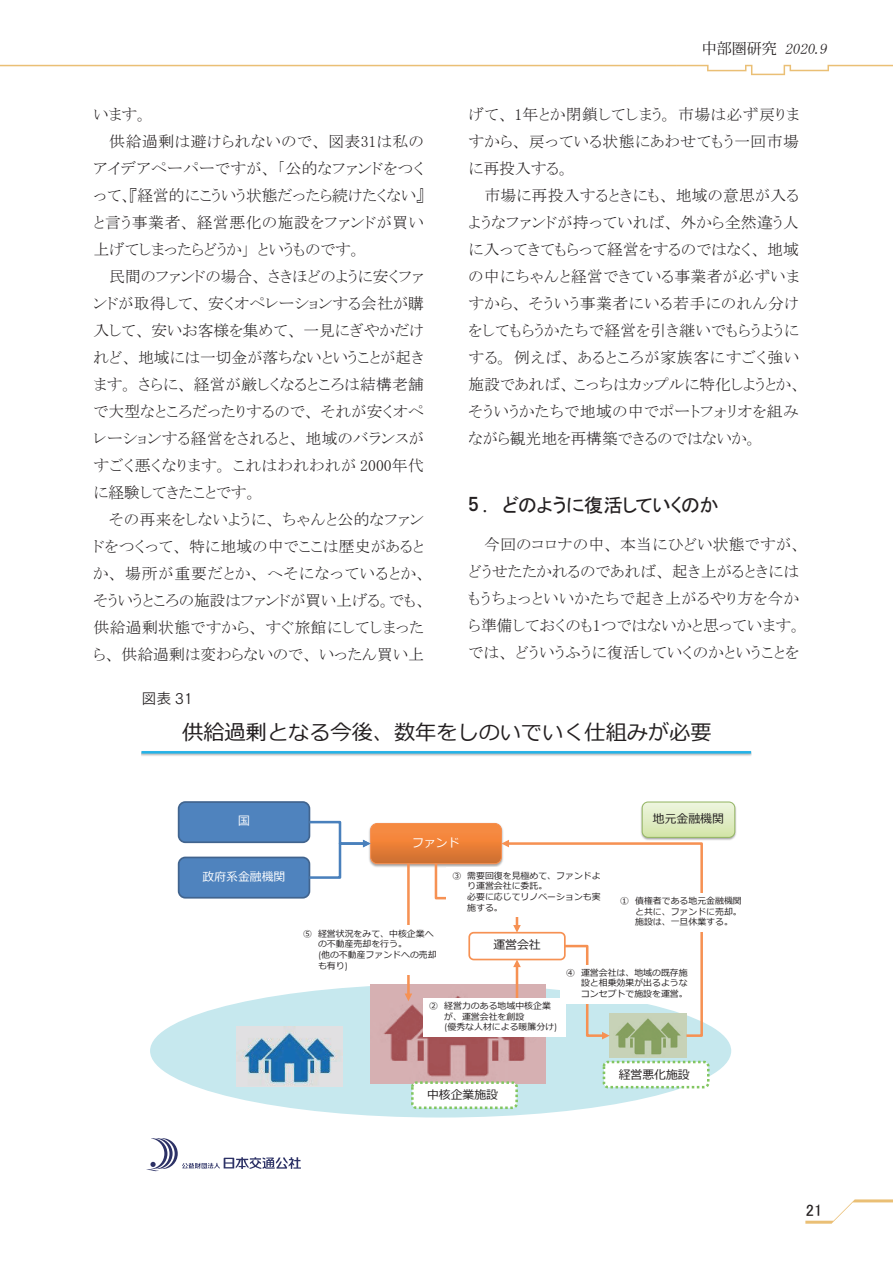
<style>
.page{position:relative;width:893px;height:1263px;background:#fff}
.page>*{position:absolute;margin:0;border:0;box-sizing:border-box;transform-origin:0 0}
.t1{font:21.15px "Meiryo";color:#231f20}
.t2{font:19.5px "MS P Gothic";letter-spacing:-.03em;color:#231f20}
.t3{font:16.5px "MS P Gothic";color:#231f20}
.t4{font:15.75px/27px "MS P Mincho";letter-spacing:.02em;color:#231f20}
.t5{font:15.75px "MS P Mincho";color:#231f20}
.t6{font:15.75px "MS P Mincho";letter-spacing:.04em;color:#231f20}
.t7{font:15.75px "MS P Mincho";letter-spacing:.06em;color:#231f20}
.t8{font:italic 15px "MS Mincho";color:#231f20}
.t9{font:15px "Tsuku Go Pro R";color:#231f20}
.t10{font:11.85px "Meiryo";color:#fff}
.t11{font:11.85px "Meiryo UI";color:#231f20}
.t12{font:11.85px "Meiryo";color:#231f20}
.t13{font:8.85px/10.6px "Meiryo";color:#231f20}
.s1{font-family:"Koz Min Pro";font-style:normal}
.s2{font-family:"Iwa G News Pro Db";font-size:18px}
.s3{font-family:"Maru Fo Pro"}
.s4{font-family:"Century Gothic"}
</style>
<div class="page">
<svg style="left:146px;top:1138px;width:155px;height:33px"></svg>
<img style="left:141px;top:753px;width:610px;height:3px">
<hr style="left:141px;top:751px;width:610px;height:2px;background:#23b2e7">
<div style="left:178px;top:801px;width:132px;height:42px;background:#4f83be;border:2px solid #41648e;border-radius:7px"></div>
<div style="left:179px;top:857px;width:130px;height:41px;background:#4f83be;border-radius:7px"></div>
<div style="left:178px;top:857px;width:132px;height:41px;border:2px solid #41648e;border-radius:7px"></div>
<div style="left:150px;top:984px;width:581px;height:133px;background:#c6e8ee;border-radius:50%"></div>
<img style="left:371px;top:1039px;width:174px;height:44px">
<img style="left:236px;top:1026px;width:106px;height:60px">
<img style="left:610px;top:1039px;width:76px;height:18px">
<div style="left:603px;top:1061px;width:106px;height:27px;background:#fff;border:3px dashed #83c661;border-radius:4px"></div>
<div style="left:411px;top:1081px;width:107px;height:28px;background:#fff;border:3px dashed #83c661;border-radius:4px"></div>
<img style="left:646px;top:801px;width:90px;height:35px">
<svg style="left:307px;top:802px;width:428px;height:237px"></svg>
<div style="left:642px;top:802px;width:93px;height:36px;border:1px solid #93b561;border-radius:6px"></div>
<hr style="left:0;top:65px;width:676px;height:1px;background:#eabf75">
<svg style="left:676px;top:65px;width:217px;height:10px"></svg>
<svg style="left:805px;top:1199px;width:88px;height:25px"></svg>
<p class="t4" style="left:94px;top:101px;width:56px">います。</p>
<p class="t6" style="left:109px;top:133px;width:316px">供給過剰は避けられないので、図表31は私の</p>
<p class="t4" style="left:94px;top:155px;width:332px">アイデアペーパーですが、「公的なファンドをつく</p>
<p class="t5" style="left:94px;top:187px;width:332px">って、『経営的にこういう状態だったら続けたくない』</p>
<p class="t6" style="left:94px;top:214px;width:332px">と言う事業者、経営悪化の施設をファンドが買い</p>
<p class="t5" style="left:94px;top:241px;width:269px">上げてしまったらどうか」というものです。</p>
<p class="t5" style="left:109px;top:268px;width:316px">民間のファンドの場合、さきほどのように安くファ</p>
<p class="t4" style="left:94px;top:290px;width:332px">ンドが取得して、安くオペレーションする会社が購</p>
<p class="t5" style="left:94px;top:322px;width:332px">入して、安いお客様を集めて、一見にぎやかだけ</p>
<p class="t5" style="left:94px;top:349px;width:332px">れど、地域には一切金が落ちないということが起き</p>
<p class="t4" style="left:94px;top:371px;width:332px">ます。さらに、経営が厳しくなるところは結構老舗</p>
<p class="t4" style="left:94px;top:398px;width:332px">で大型なところだったりするので、それが安くオペ</p>
<p class="t4" style="left:94px;top:425px;width:332px">レーションする経営をされると、地域のバランスが</p>
<p class="t6" style="left:94px;top:457px;width:332px">すごく悪くなります。これはわれわれが 2000年代</p>
<p class="t5" style="left:94px;top:484px;width:165px">に経験してきたことです。</p>
<p class="t4" style="left:109px;top:506px;width:316px">その再来をしないように、ちゃんと公的なファン</p>
<p class="t4" style="left:94px;top:533px;width:332px">ドをつくって、特に地域の中でここは歴史があると</p>
<p class="t7" style="left:94px;top:565px;width:334px">か、場所が重要だとか、へそになっているとか、</p>
<p class="t5" style="left:94px;top:592px;width:334px">そういうところの施設はファンドが買い上げる。でも、</p>
<p class="t4" style="left:94px;top:614px;width:332px">供給過剰状態ですから、すぐ旅館にしてしまった</p>
<p class="t4" style="left:94px;top:641px;width:332px">ら、供給過剰は変わらないので、いったん買い上</p>
<p class="t9" style="left:141px;top:686px;width:53px">図表 31</p>
<p class="t8" style="left:702px;top:41px;width:129px"><span class="s1">中部圏研究</span> 2020.9</p>
<p class="t4" style="left:469px;top:101px;width:332px;text-align:justify">げて、 1年とか閉鎖してしまう。市場は必ず戻りますから、戻っている状態にあわせてもう一回市場に再投入する。</p>
<p class="t4" style="left:469px;top:182px;width:334px;text-indent:16px">市場に再投入するときにも、地域の意思が入るようなファンドが持っていれば、外から全然違う人に入ってきてもらって経営をするのではなく、地域の中にちゃんと経営できている事業者が必ずいますから、そういう事業者にいる若手にのれん分けをしてもらうかたちで経営を引き継いでもらうようにする。例えば、あるところが家族客にすごく強い施設であれば、こっちはカップルに特化しようとか、そういうかたちで地域の中でポートフォリオを組みながら観光地を再構築できるのではないか。</p>
<p class="t2" style="left:469px;top:495px;width:252px"><span class="s2">5</span> <span class="s3">．</span>どのように復活していくのか</p>
<p class="t4" style="left:469px;top:531px;width:335px;text-indent:16px">今回のコロナの中、本当にひどい状態ですが、どうせたたかれるのであれば、起き上がるときにはもうちょっといいかたちで起き上がるやり方を今から準備しておくのも1つではないかと思っています。では、どういうふうに復活していくのかということを</p>
<h1 class="t1" style="left:182px;top:718px;width:531px">供給過剰となる今後、数年をしのいでいく仕組みが必要</h1>
<p class="t10" style="left:238px;top:813px;width:13px">国</p>
<p class="t10" style="left:203px;top:868px;width:84px">政府系金融機関</p>
<p class="t10" style="left:412px;top:834px;width:49px">ファンド</p>
<p class="t13" style="left:467px;top:870px;width:135px;text-indent:-15px">③ 需要回復を見極めて、ファンドより運営会社に委託。<br>必要に応じてリノベーションも実施する。</p>
<p class="t12" style="left:653px;top:810px;width:73px">地元金融機関</p>
<p class="t13" style="left:635px;top:896px;width:108px;text-align:justify;text-indent:-15px">① 債権者である地元金融機関と共に、ファンドに売却。施設は、一旦休業する。</p>
<p class="t13" style="left:318px;top:928px;width:120px;text-indent:-15px">⑤ 経営状況をみて、中核企業への不動産売却を行う。<br><span class="s4">(</span>他の不動産ファンドへの売却も有り<span class="s4">)</span></p>
<p class="t12" style="left:493px;top:937px;width:49px">運営会社</p>
<p class="t13" style="left:444px;top:1001px;width:115px;text-indent:-15px">② 経営力のある地域中核企業が、運営会社を創設<br><span class="s4">(</span>優秀な人材による暖簾分け<span class="s4">)</span></p>
<p class="t13" style="left:581px;top:968px;width:108px;text-align:justify;text-indent:-15px">④ 運営会社は、地域の既存施設と相乗効果が出るようなコンセプトで施設を運営。</p>
<p class="t11" style="left:427px;top:1087px;width:73px">中核企業施設</p>
<p class="t11" style="left:619px;top:1066px;width:73px">経営悪化施設</p>
<p class="t3" style="left:806px;top:1202px;width:18px">21</p>
</div>
